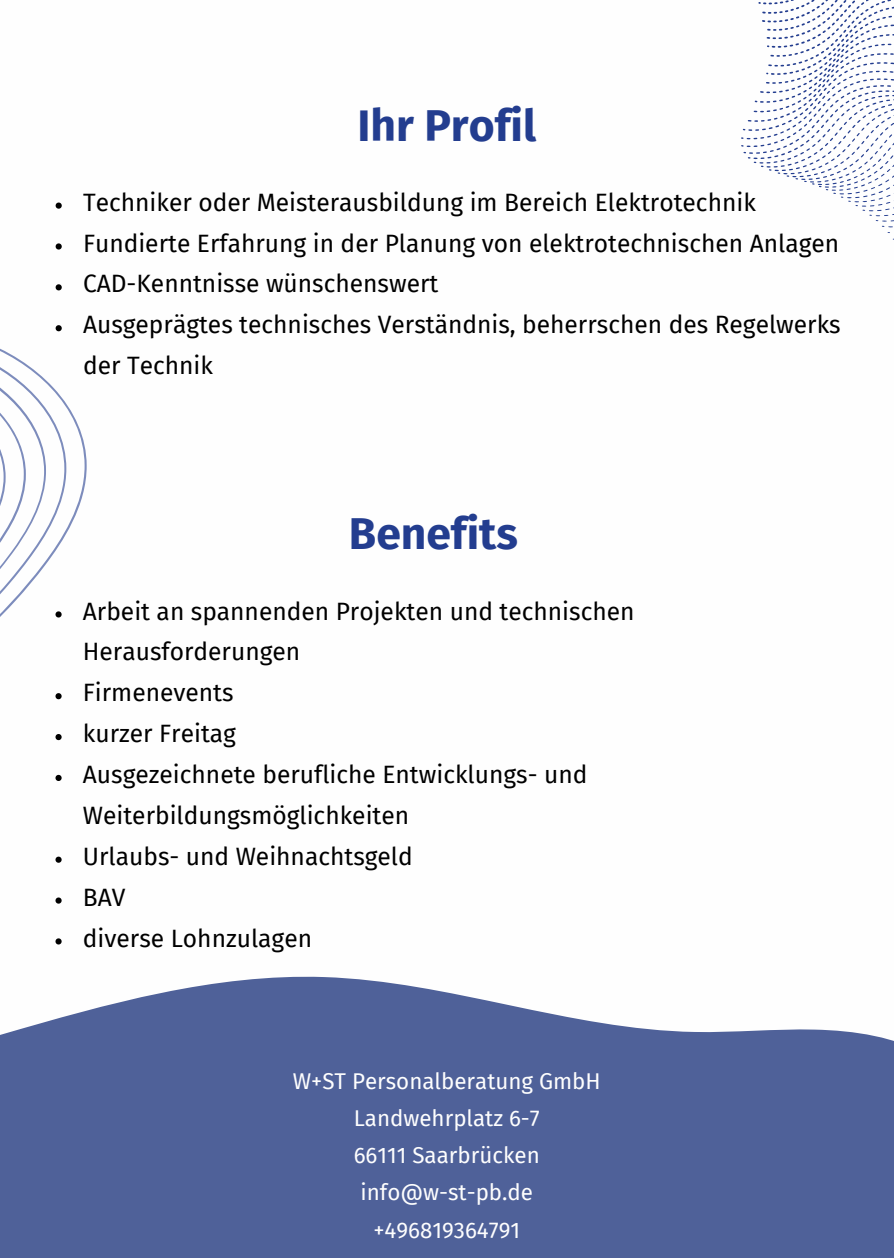
<style>
.page{position:relative;width:894px;height:1258px;background:#fff}
.page>*{position:absolute;margin:0;border:0;box-sizing:border-box;transform-origin:0 0}
.t1{font:700 44.4px "Fira Sans";color:#233d8f}
.t2{font:24.6px/40.8px "Fira Sans";color:#000}
.t3{font:22.2px "Fira Sans";color:#fefefe}
</style>
<div class="page">
<svg style="left:0;top:202px;width:87px;height:573px"></svg>
<svg style="left:741px;top:0;width:152px;height:240px"></svg>
<svg style="left:56px;top:203px;width:6px;height:6px"></svg>
<svg style="left:56px;top:243px;width:6px;height:7px"></svg>
<svg style="left:56px;top:284px;width:6px;height:6px"></svg>
<svg style="left:56px;top:325px;width:6px;height:6px"></svg>
<svg style="left:55px;top:611px;width:7px;height:6px"></svg>
<svg style="left:55px;top:693px;width:7px;height:6px"></svg>
<svg style="left:55px;top:734px;width:7px;height:6px"></svg>
<svg style="left:55px;top:775px;width:7px;height:6px"></svg>
<svg style="left:55px;top:856px;width:7px;height:7px"></svg>
<svg style="left:55px;top:897px;width:7px;height:6px"></svg>
<svg style="left:55px;top:938px;width:7px;height:6px"></svg>
<svg style="left:0;top:976px;width:893px;height:282px;background:#6272a4"></svg>
<p class="t1" style="left:357px;top:100px;width:180px">Ihr Profil</p>
<p class="t2" style="left:83px;top:182px;width:674px">Techniker oder Meisterausbildung im Bereich Elektrotechnik</p>
<p class="t2" style="left:83px;top:223px;width:757px">Fundierte Erfahrung in der Planung von elektrotechnischen Anlagen</p>
<h1 class="t2" style="left:83px;top:264px;width:357px">CAD-Kenntnisse wünschenswert</h1>
<p class="t2" style="left:83px;top:305px;width:759px">Ausgeprägtes technisches Verständnis, beherrschen des Regelwerks der Technik</p>
<p class="t1" style="left:349px;top:508px;width:170px">Benefits</p>
<p class="t2" style="left:83px;top:591px;width:553px">Arbeit an spannenden Projekten und technischen<br>Herausforderungen</p>
<h1 class="t2" style="left:83px;top:673px;width:152px">Firmenevents</h1>
<p class="t2" style="left:83px;top:713px;width:155px">kurzer Freitag</p>
<p class="t2" style="left:83px;top:754px;width:506px">Ausgezeichnete berufliche Entwicklungs- und<br>Weiterbildungsmöglichkeiten</p>
<p class="t2" style="left:83px;top:836px;width:331px">Urlaubs- und Weihnachtsgeld</p>
<p class="t2" style="left:83px;top:877px;width:44px">BAV</p>
<p class="t2" style="left:83px;top:918px;width:231px">diverse Lohnzulagen</p>
<p class="t3" style="left:293px;top:1068px;width:309px">W+ST Personalberatung GmbH</p>
<p class="t3" style="left:353px;top:1105px;width:187px">Landwehrplatz 6-7</p>
<p class="t3" style="left:353px;top:1142px;width:187px">66111 Saarbrücken</p>
<p class="t3" style="left:360px;top:1179px;width:174px">info@w-st-pb.de</p>
<p class="t3" style="left:373px;top:1217px;width:148px">+496819364791</p>
</div>
